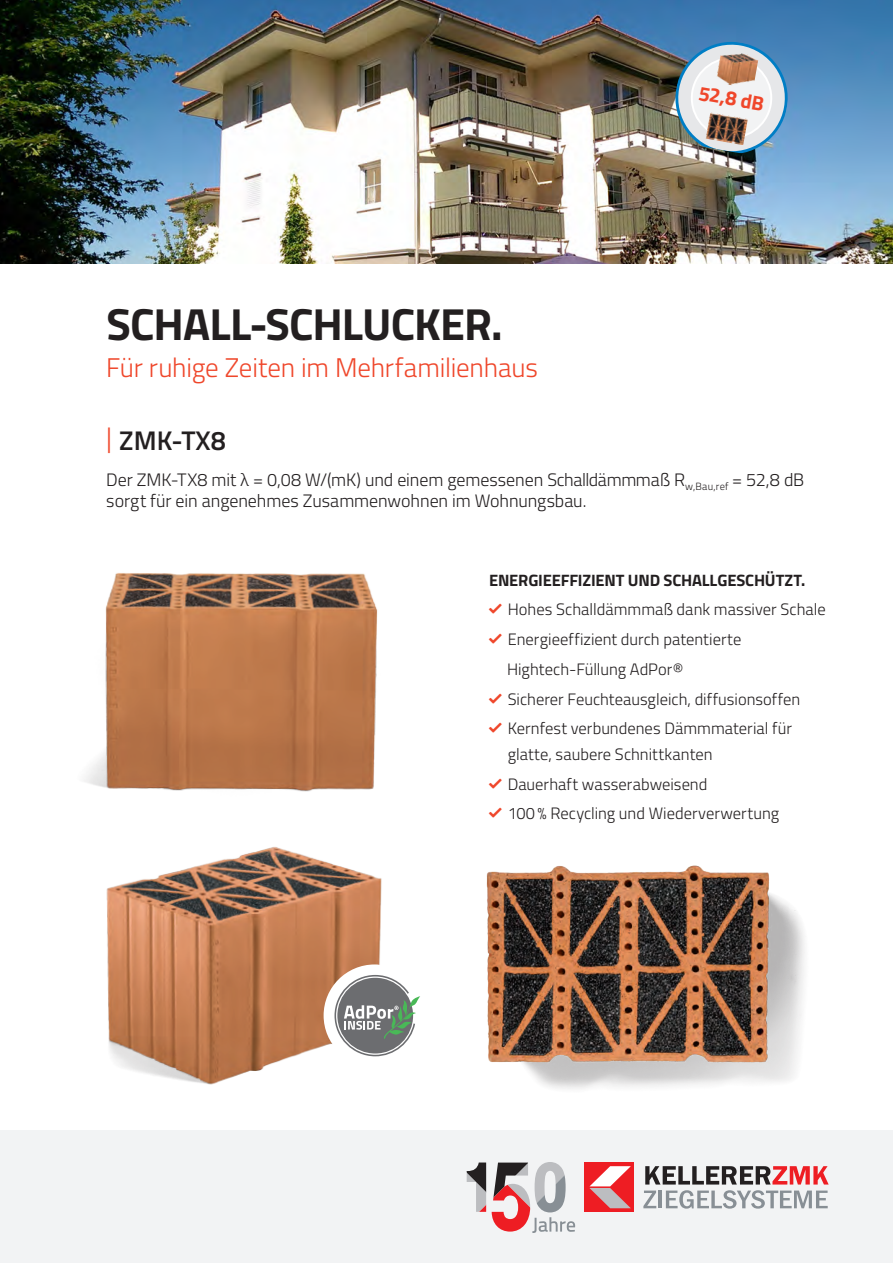
<style>
.page{position:relative;width:893px;height:1263px;background:#fff}
.page>*{position:absolute;margin:0;border:0;box-sizing:border-box;transform-origin:0 0}
.Pre-_Subhead_13_15_6{font:700 45px "Titillium";letter-spacing:-.015em;color:#231f20}
.Pre-_Subhead_13_15_6-2{font:300 27px "Titillium";letter-spacing:-.005em;color:#ef472b}
.H3_Titel_18_24{font:600 27px "Titillium";color:#231f20}
.t1{font:700 20.25px "Titillium";color:#ef472b}
.Introtext_12_14{font:300 18px/21.6px "Titillium";letter-spacing:-.005em;color:#231f20}
.Copy_Vorderseite_11{font:300 16.5px/25.5px "Titillium";color:#231f20}
.Copy_Bold_Vorderseit{font:700 16.5px "Titillium";letter-spacing:-.01em;color:#231f20}
.s1{font-weight:300;color:#ef472b}
.s2{font-family:"Helvetica"}
.s3{font-family:"ZMK Haken";font-weight:400;font-size:22.5px;color:#ef472b}
</style>
<div class="page">
<div style="left:0;top:1130px;width:893px;height:133px;background:#f2f3f4"></div>
<img style="left:107px;top:947px;width:478px;height:265px">
<img style="left:84px;top:573px;width:294px;height:374px">
<img style="left:309px;top:722px;width:520px;height:463px">
<img style="left:0;top:0;width:893px;height:264px">
<div style="left:585px;top:1162px;width:49px;height:50px;background:#ee1d23"></div>
<svg style="left:589px;top:1166px;width:42px;height:42px"></svg>
<svg style="left:645px;top:1166px;width:184px;height:18px"></svg>
<svg style="left:643px;top:1190px;width:13px;height:18px"></svg>
<hr style="left:658px;top:1190px;width:4px;height:18px;background:#888f95">
<svg style="left:666px;top:1190px;width:162px;height:18px"></svg>
<svg style="left:467px;top:1162px;width:108px;height:71px"></svg>
<img style="left:671px;top:37px;width:121px;height:122px">
<img style="left:716px;top:50px;width:43px;height:39px">
<img style="left:706px;top:112px;width:42px;height:33px">
<svg style="left:324px;top:964px;width:96px;height:102px"></svg>
<p class="Pre-_Subhead_13_15_6" style="left:107px;top:290px;width:398px">SCHALL-SCHLUCKER.</p>
<p class="Pre-_Subhead_13_15_6-2" style="left:106px;top:348px;width:433px">Für ruhige Zeiten im Mehrfamilienhaus</p>
<p class="H3_Titel_18_24" style="left:106px;top:420px;width:121px"><span class="s1">|</span> ZMK-TX8</p>
<p class="t1" style="left:702px;top:77px;width:67px;rotate:10deg">52,8 dB</p>
<p class="Introtext_12_14" style="left:106px;top:467px;width:700px">Der ZMK-TX8 mit <span class="s2">λ</span> = 0,08 W/(mK) und einem gemessenen Schalldämmmaß R<sub>w,Bau,ref</sub> = 52,8 dB sorgt für ein angenehmes Zusammenwohnen im Wohnungsbau.</p>
<p class="Copy_Bold_Vorderseit" style="left:489px;top:567px;width:318px">ENERGIEEFFIZIENT UND SCHALLGESCHÜTZT.</p>
<p class="Copy_Vorderseite_11" style="left:489px;top:596px;width:338px"><span class="s3">a</span> Hohes Schalldämmmaß dank massiver Schale</p>
<p class="Copy_Vorderseite_11" style="left:489px;top:626px;width:254px"><span class="s3">a</span> Energieeffizient durch patentierte</p>
<p class="Copy_Vorderseite_11" style="left:507px;top:656px;width:178px">Hightech-Füllung AdPor®</p>
<p class="Copy_Vorderseite_11" style="left:489px;top:685px;width:313px"><span class="s3">a</span> Sicherer Feuchteausgleich, diffusionsoffen</p>
<p class="Copy_Vorderseite_11" style="left:508px;top:715px;width:286px;text-indent:-19px"><span class="s3">a</span> Kernfest verbundenes Dämmmaterial für glatte, saubere Schnittkanten</p>
<p class="Copy_Vorderseite_11" style="left:489px;top:770px;width:220px"><span class="s3">a</span> Dauerhaft wasserabweisend</p>
<p class="Copy_Vorderseite_11" style="left:489px;top:800px;width:292px"><span class="s3">a</span> 100 % Recycling und Wiederverwertung</p>
</div>
